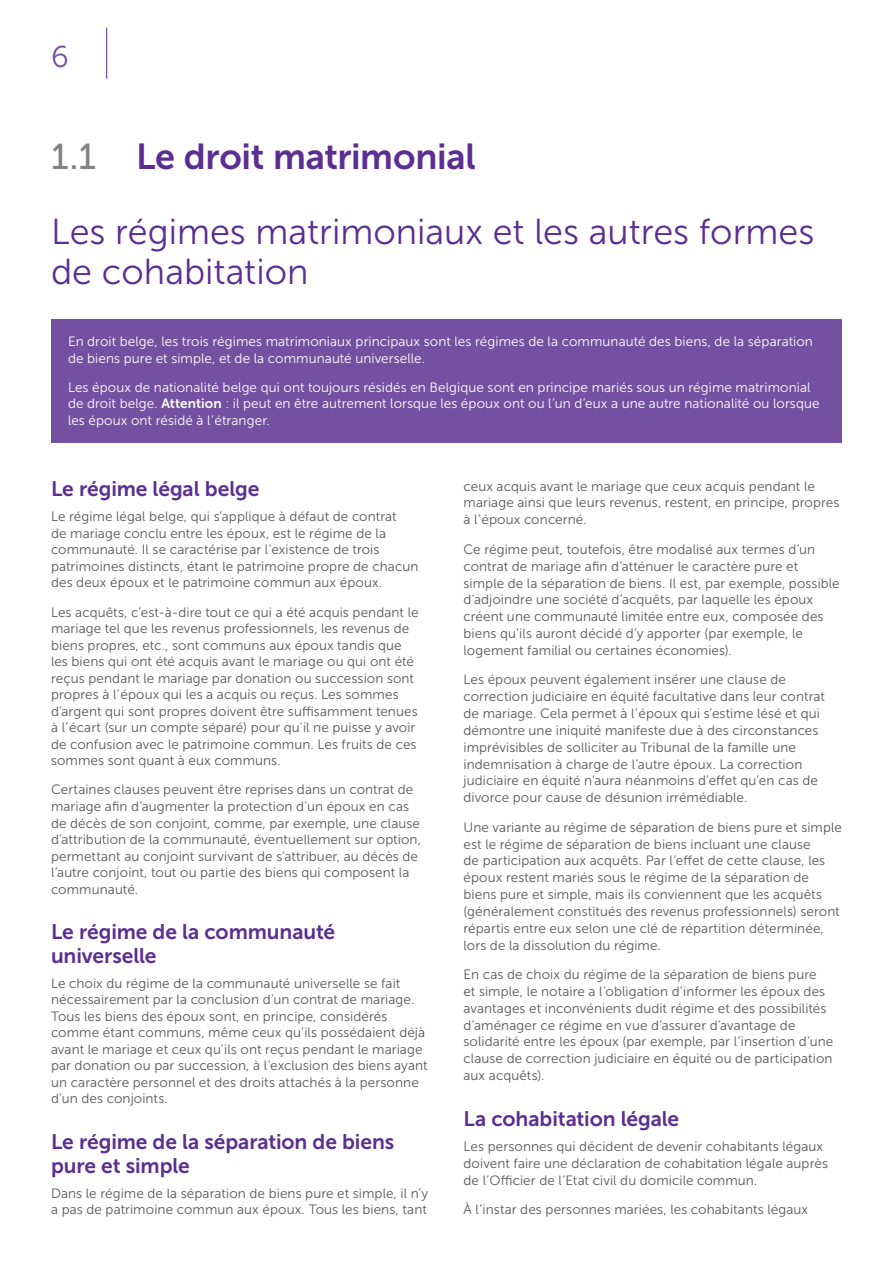
<style>
.page{position:relative;width:893px;height:1263px;background:#fff}
.page>*{position:absolute;margin:0;border:0;box-sizing:border-box;transform-origin:0 0}
.TITRES-2018{font:36px/40.5px "Museo Sans 300";color:#5b2e91}
.t1{font:36px "Museo Sans 700";letter-spacing:-.01em;color:#5b2e91}
.t2{font:30px "Museo Sans Rounded 300";color:#7450a0}
.titre_c14{font:21px/24px "Museo Sans 700";letter-spacing:-.005em;color:#5b2e91}
.body_c_9_11{font:13.5px/16.8px "Museo Sans 300";letter-spacing:.005em;color:#57585a}
.body_c_9_11-2{font:13.5px/16.5px "Museo Sans 300";letter-spacing:.005em;color:#fff}
.s1{font-family:"Museo Sans 500";color:#808285}
.s2{font-family:"Museo Sans 700"}
</style>
<div class="page">
<div style="left:51px;top:319px;width:791px;height:123px;background:#7450a0"></div>
<hr style="left:106px;top:28px;width:1px;height:51px;background:#5b2e91">
<h2 class="t2" style="left:51px;top:40px;width:19px">6</h2>
<p class="t1" style="left:51px;top:136px;width:426px"><span class="s1">1.1</span> Le droit matrimonial</p>
<p class="TITRES-2018" style="left:51px;top:211px;width:765px">Les régimes matrimoniaux et les autres formes de cohabitation</p>
<p class="body_c_9_11-2" style="left:68px;top:333px;width:746px">En droit belge, les trois régimes matrimoniaux principaux sont les régimes de la communauté des biens, de la séparation de biens pure et simple, et de la communauté universelle.</p>
<p class="body_c_9_11-2" style="left:68px;top:379px;width:753px">Les époux de nationalité belge qui ont toujours résidés en Belgique sont en principe mariés sous un régime matrimonial de droit belge. <span class="s2">Attention</span> : il peut en être autrement lorsque les époux ont ou l’un d’eux a une autre nationalité ou lorsque les époux ont résidé à l’étranger.</p>
<p class="titre_c14" style="left:51px;top:477px;width:210px">Le régime légal belge</p>
<p class="body_c_9_11" style="left:51px;top:508px;width:369px">Le régime légal belge, qui s’applique à défaut de contrat<br>de mariage conclu entre les époux, est le régime de la communauté. Il se caractérise par l’existence de trois patrimoines distincts, étant le patrimoine propre de chacun des deux époux et le patrimoine commun aux époux.</p>
<p class="body_c_9_11" style="left:51px;top:604px;width:369px">Les acquêts, c’est-à-dire tout ce qui a été acquis pendant le mariage tel que les revenus professionnels, les revenus de biens propres, etc., sont communs aux époux tandis que les biens qui ont été acquis avant le mariage ou qui ont été reçus pendant le mariage par donation ou succession sont propres à l’époux qui les a acquis ou reçus. Les sommes d’argent qui sont propres doivent être suffisamment tenues à l’écart (sur un compte séparé) pour qu’il ne puisse y avoir de confusion avec le patrimoine commun. Les fruits de ces sommes sont quant à eux communs.</p>
<p class="body_c_9_11" style="left:51px;top:782px;width:371px">Certaines clauses peuvent être reprises dans un contrat de mariage afin d’augmenter la protection d’un époux en cas de décès de son conjoint, comme, par exemple, une clause d’attribution de la communauté, éventuellement sur option, permettant au conjoint survivant de s’attribuer, au décès de l’autre conjoint, tout ou partie des biens qui composent la communauté.</p>
<p class="titre_c14" style="left:51px;top:919px;width:286px">Le régime de la communauté universelle</p>
<p class="body_c_9_11" style="left:51px;top:975px;width:378px">Le choix du régime de la communauté universelle se fait nécessairement par la conclusion d’un contrat de mariage.<br>Tous les biens des époux sont, en principe, considérés comme étant communs, même ceux qu’ils possédaient déjà avant le mariage et ceux qu’ils ont reçus pendant le mariage par donation ou par succession, à l’exclusion des biens ayant un caractère personnel et des droits attachés à la personne d’un des conjoints.</p>
<p class="titre_c14" style="left:51px;top:1129px;width:345px">Le régime de la séparation de biens pure et simple</p>
<p class="body_c_9_11" style="left:51px;top:1185px;width:379px">Dans le régime de la séparation de biens pure et simple, il n’y a pas de patrimoine commun aux époux. Tous les biens, tant</p>
<p class="body_c_9_11" style="left:463px;top:478px;width:377px">ceux acquis avant le mariage que ceux acquis pendant le mariage ainsi que leurs revenus, restent, en principe, propres à l’époux concerné.</p>
<p class="body_c_9_11" style="left:463px;top:541px;width:378px">Ce régime peut, toutefois, être modalisé aux termes d’un contrat de mariage afin d’atténuer le caractère pure et simple de la séparation de biens. Il est, par exemple, possible d’adjoindre une société d’acquêts, par laquelle les époux créent une communauté limitée entre eux, composée des biens qu’ils auront décidé d’y apporter (par exemple, le logement familial ou certaines économies).</p>
<p class="body_c_9_11" style="left:463px;top:671px;width:363px">Les époux peuvent également insérer une clause de correction judiciaire en équité facultative dans leur contrat de mariage. Cela permet à l’époux qui s’estime lésé et qui démontre une iniquité manifeste due à des circonstances imprévisibles de solliciter au Tribunal de la famille une indemnisation à charge de l’autre époux. La correction judiciaire en équité n’aura néanmoins d’effet qu’en cas de divorce pour cause de désunion irrémédiable.</p>
<p class="body_c_9_11" style="left:463px;top:819px;width:380px">Une variante au régime de séparation de biens pure et simple est le régime de séparation de biens incluant une clause<br>de participation aux acquêts. Par l’effet de cette clause, les époux restent mariés sous le régime de la séparation de biens pure et simple, mais ils conviennent que les acquêts (généralement constitués des revenus professionnels) seront répartis entre eux selon une clé de répartition déterminée, lors de la dissolution du régime.</p>
<p class="body_c_9_11" style="left:463px;top:966px;width:371px">En cas de choix du régime de la séparation de biens pure<br>et simple, le notaire a l’obligation d’informer les époux des avantages et inconvénients dudit régime et des possibilités d’aménager ce régime en vue d’assurer d’avantage de solidarité entre les époux (par exemple, par l’insertion d’une clause de correction judiciaire en équité ou de participation aux acquêts).</p>
<p class="titre_c14" style="left:463px;top:1106px;width:217px">La cohabitation légale</p>
<p class="body_c_9_11" style="left:463px;top:1138px;width:366px">Les personnes qui décident de devenir cohabitants légaux doivent faire une déclaration de cohabitation légale auprès de l’Officier de l’Etat civil du domicile commun.</p>
<p class="body_c_9_11" style="left:463px;top:1201px;width:346px">À l’instar des personnes mariées, les cohabitants légaux</p>
</div>
